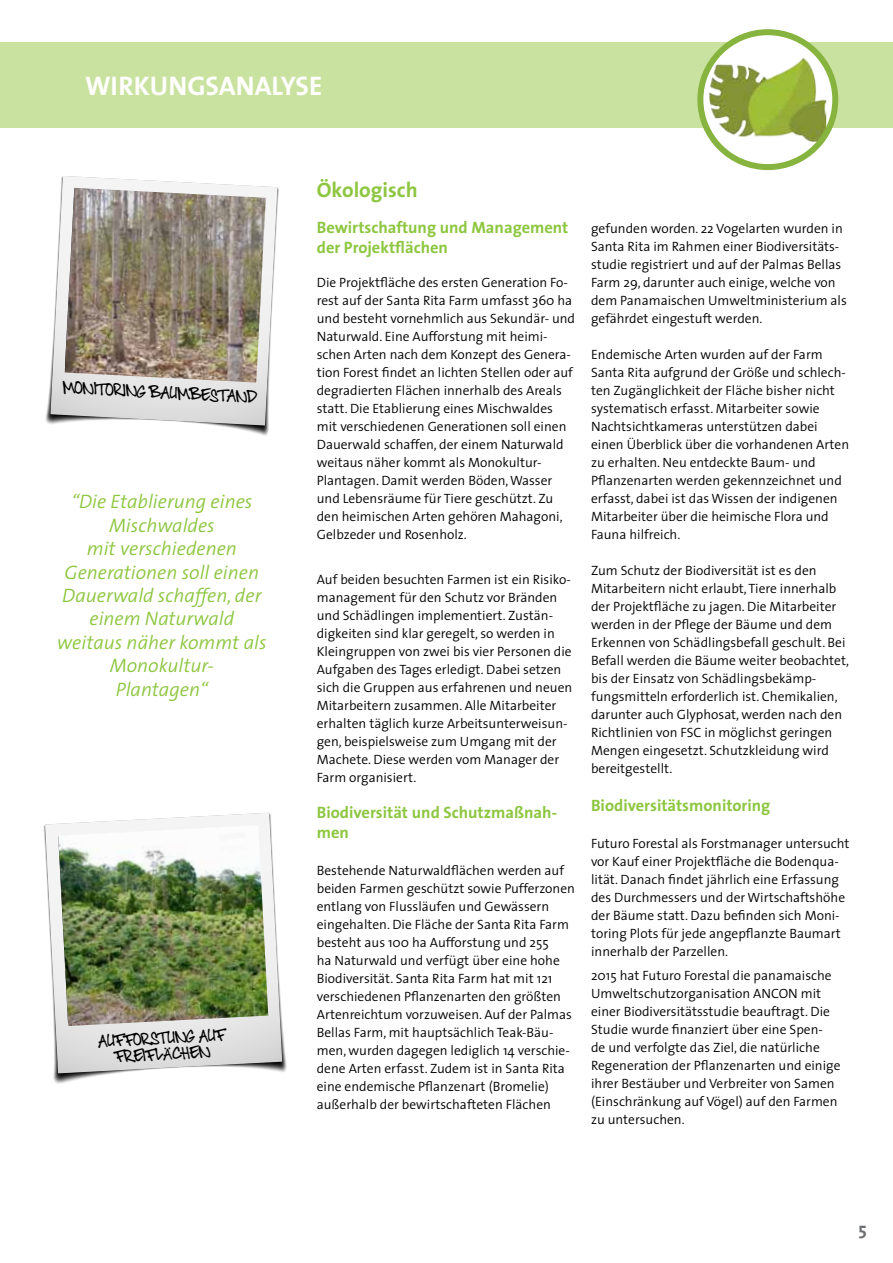
<style>
.page{position:relative;width:893px;height:1263px;background:#fff}
.page>*{position:absolute;margin:0;border:0;box-sizing:border-box;transform-origin:0 0}
.t1{font:700 27px "The Sans";color:#fff}
.t2{font:700 21px "The Sans";color:#8dc63f}
.t3{font:italic 300 19.5px/23.4px "The Sans";color:#8dc63f;text-align:center}
.t4{font:700 18px "The Sans";color:#6d6e71}
.t5{font:700 16.5px/19.5px "The Sans";color:#8dc63f}
.t6{font:300 13.5px/18px "The Sans";color:#000}
.t7{font:13.5px/16.2px "oezicomix";color:#000;text-align:center}
</style>
<div class="page">
<div style="left:0;top:43px;width:893px;height:85px;background:#cae2a0"></div>
<svg style="left:700px;top:32px;width:135px;height:135px"></svg>
<img style="left:709px;top:58px;width:117px;height:84px">
<div style="left:697px;top:29px;width:141px;height:141px;border:6px solid #87b43f;border-radius:50%"></div>
<svg style="left:50px;top:176px;width:227px;height:249px"></svg>
<img style="left:65px;top:188px;width:201px;height:195px">
<svg style="left:45px;top:813px;width:237px;height:260px"></svg>
<img style="left:58px;top:825px;width:210px;height:201px">
<h1 class="t1" style="left:85px;top:69px;width:43px">Wirkungsana</h1>
<h1 class="t1" style="left:272px;top:69px;width:37px">lyse</h1>
<p class="t7" style="left:63px;top:380px;width:196px;rotate:3deg">Monitoring Baumbestand</p>
<h3 class="t3" style="left:57px;top:490px;width:211px">“Die Etablierung eines<br>Mischwaldes<br>mit verschiedenen<br>Generationen soll einen<br>Dauerwald schaffen, der einem Naturwald weitaus näher kommt als<br>Monokultur-<br>Plantagen“</h3>
<p class="t7" style="left:98px;top:1034px;width:128px;rotate:-3deg">Aufforstung auf<br>FreifLÄchen</p>
<h2 class="t2" style="left:317px;top:176px;width:103px">Ökologisch</h2>
<p class="t5" style="left:317px;top:218px;width:253px">Bewirtschaftung und Management der Projektflächen</p>
<p class="t6" style="left:317px;top:274px;width:260px">Die Projektfläche des ersten Generation Fo&shy;rest auf der Santa Rita Farm umfasst 360 ha und besteht vornehmlich aus Sekundär- und Naturwald. Eine Aufforstung mit heimi&shy;schen Arten nach dem Konzept des Genera&shy;tion Forest findet an lichten Stellen oder auf degradierten Flächen innerhalb des Areals statt. Die Etablierung eines Mischwaldes mit verschiedenen Generationen soll einen Dauerwald schaffen, der einem Naturwald weitaus näher kommt als Monokultur-Plantagen. Damit werden Böden, Wasser und Lebensräume für Tiere geschützt. Zu den heimischen Arten gehören Mahagoni, Gelbzeder und Rosenholz.</p>
<p class="t6" style="left:317px;top:571px;width:257px">Auf beiden besuchten Farmen ist ein Risiko&shy;management für den Schutz vor Bränden und Schädlingen implementiert. Zustän&shy;digkeiten sind klar geregelt, so werden in Kleingruppen von zwei bis vier Personen die Aufgaben des Tages erledigt. Dabei setzen sich die Gruppen aus erfahrenen und neuen Mitarbeitern zusammen. Alle Mitarbeiter erhalten täglich kurze Arbeitsunterweisun&shy;gen, beispielsweise zum Umgang mit der Machete. Diese werden vom Manager der Farm organisiert.</p>
<p class="t5" style="left:317px;top:803px;width:242px">Biodiversität und Schutzmaßnah&shy;men</p>
<p class="t6" style="left:317px;top:862px;width:260px">Bestehende Naturwaldflächen werden auf beiden Farmen geschützt sowie Pufferzonen entlang von Flussläufen und Gewässern eingehalten. Die Fläche der Santa Rita Farm besteht aus 100 ha Aufforstung und 255<br>ha Naturwald und verfügt über eine hohe Biodiversität. Santa Rita Farm hat mit 121 verschiedenen Pflanzenarten den größten Artenreichtum vorzuweisen. Auf der Palmas Bellas Farm, mit hauptsächlich Teak-Bäu&shy;men, wurden dagegen lediglich 14 verschie&shy;dene Arten erfasst. Zudem ist in Santa Rita eine endemische Pflanzenart (Bromelie) außerhalb der bewirtschafteten Flächen</p>
<p class="t6" style="left:591px;top:220px;width:257px">gefunden worden. 22 Vogelarten wurden in Santa Rita im Rahmen einer Biodiversitäts&shy;studie registriert und auf der Palmas Bellas Farm 29, darunter auch einige, welche von dem Panamaischen Umweltministerium als gefährdet eingestuft werden.</p>
<p class="t6" style="left:591px;top:346px;width:260px">Endemische Arten wurden auf der Farm Santa Rita aufgrund der Größe und schlech&shy;ten Zugänglichkeit der Fläche bisher nicht systematisch erfasst. Mitarbeiter sowie Nachtsichtkameras unterstützen dabei einen Überblick über die vorhandenen Arten zu erhalten. Neu entdeckte Baum- und Pflanzenarten werden gekennzeichnet und erfasst, dabei ist das Wissen der indigenen Mitarbeiter über die heimische Flora und Fauna hilfreich.</p>
<p class="t6" style="left:591px;top:562px;width:259px">Zum Schutz der Biodiversität ist es den Mitarbeitern nicht erlaubt, Tiere innerhalb der Projektfläche zu jagen. Die Mitarbeiter werden in der Pflege der Bäume und dem Erkennen von Schädlingsbefall geschult. Bei Befall werden die Bäume weiter beobachtet, bis der Einsatz von Schädlingsbekämp&shy;fungsmitteln erforderlich ist. Chemikalien, darunter auch Glyphosat, werden nach den Richtlinien von FSC in möglichst geringen Mengen eingesetzt. Schutzkleidung wird bereitgestellt.</p>
<p class="t5" style="left:591px;top:795px;width:181px">Biodiversitätsmonitoring</p>
<p class="t6" style="left:591px;top:835px;width:260px">Futuro Forestal als Forstmanager untersucht vor Kauf einer Projektfläche die Bodenqua&shy;lität. Danach findet jährlich eine Erfassung des Durchmessers und der Wirtschaftshöhe der Bäume statt. Dazu befinden sich Moni&shy;toring Plots für jede angepflanzte Baumart innerhalb der Parzellen.</p>
<p class="t6" style="left:591px;top:967px;width:251px">2015 hat Futuro Forestal die panamaische Umweltschutzorganisation ANCON mit einer Biodiversitätsstudie beauftragt. Die Studie wurde finanziert über eine Spen&shy;de und verfolgte das Ziel, die natürliche Regeneration der Pflanzenarten und einige ihrer Bestäuber und Verbreiter von Samen (Einschränkung auf Vögel) auf den Farmen zu untersuchen.</p>
<h3 class="t4" style="left:859px;top:1217px;width:10px">5</h3>
</div>
